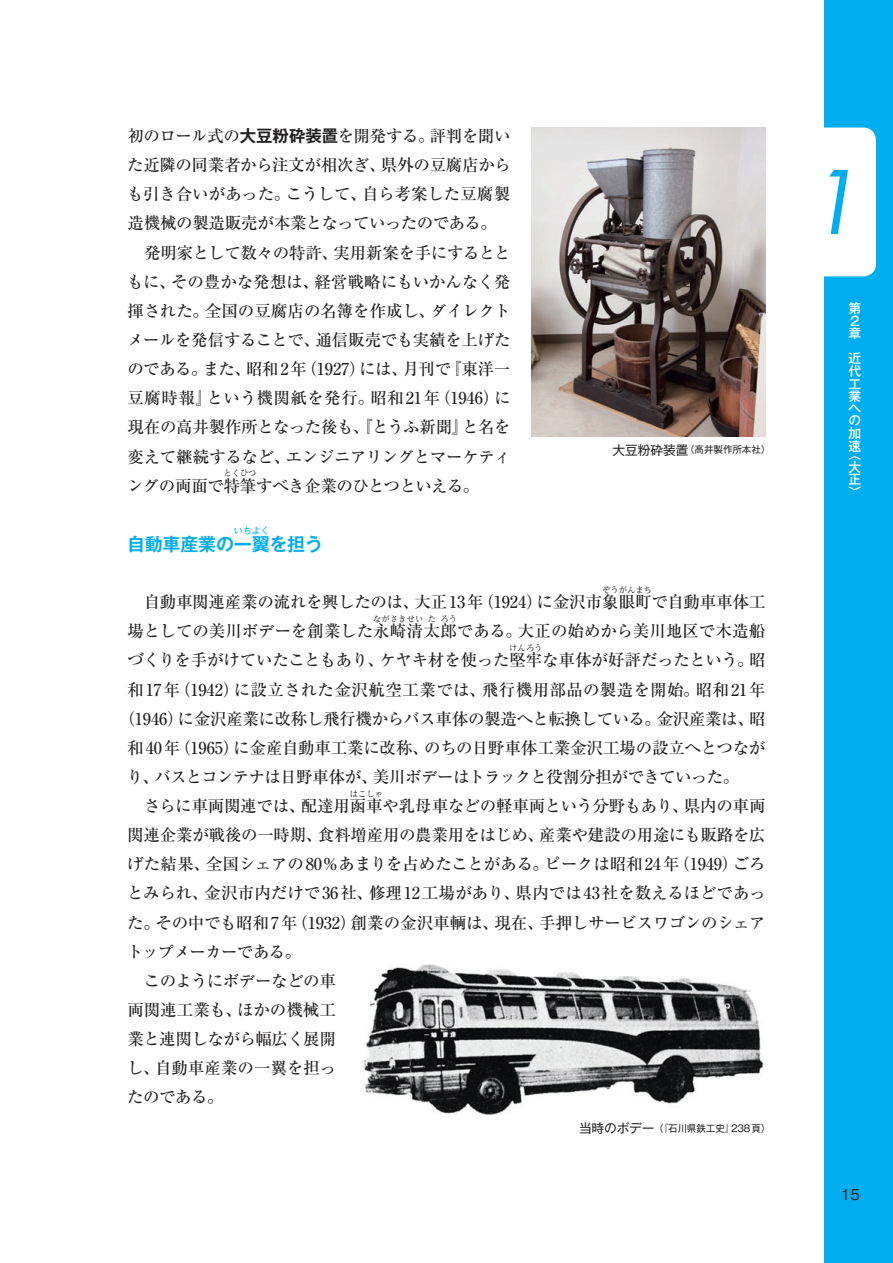
<style>
.page{position:relative;width:893px;height:1263px;background:#fff}
.page>*{position:absolute;margin:0;border:0;box-sizing:border-box;transform-origin:0 0}
.t1{font:italic 85.05px "Futura";color:#00aeef}
.t2{font:700 18px "Gothic MB101 Pro De";letter-spacing:-.015em;color:#00aeef}
.t3{font:500 16.5px/29.1px "Ryumin Pro";letter-spacing:-.015em;color:#231f20}
.t4{font:500 16.5px "Ryumin Pro";letter-spacing:.025em;color:#231f20}
.t5{font:500 16.5px "Ryumin Pro";letter-spacing:-.035em;color:#231f20}
.t6{font:500 14.85px "Gothic BBB Pro";color:#231f20}
.t7{font:500 12.75px/12.5px "Gothic MB101 Pro";color:#fff;text-align:justify}
.t8{font:9.6px "Gothic MB101 Pro";letter-spacing:-.01em;color:#231f20}
.t9{font:700 9px "Gothic MB101 Pro De";color:#00aeef}
.t10{font:500 8.25px "Ryumin Pro";color:#231f20}
.s1{font-family:"Gothic MB101 Pro De";font-weight:700}
.s2{font-size:12.75px}
</style>
<div class="page">
<img style="left:531px;top:128px;width:234px;height:308px">
<img style="left:363px;top:964px;width:401px;height:151px">
<div style="left:825px;top:0;width:68px;height:1263px;background:#00aeef"></div>
<div style="left:804px;top:128px;width:72px;height:148px;background:#fff;border-radius:13px"></div>
<p class="t3" style="left:127px;top:120px;width:385px">初のロール式の<span class="s1">大豆粉砕装置</span>を開発する。評判を聞いた近隣の同業者から注文が相次ぎ、県外の豆腐店からも引き合いがあった。こうして、自ら考案した豆腐製造機械の製造販売が本業となっていったのである。　発明家として数々の特許、実用新案を手にするとともに、その豊かな発想は、経営戦略にもいかんなく発揮された。全国の豆腐店の名簿を作成し、ダイレクトメールを発信することで、通信販売でも実績を上げたのである。また、昭和2年（1927）には、月刊で『東洋一豆腐時報』という機関紙を発行。昭和21年（1946）に現在の高井製作所となった後も、『とうふ新聞』と名を変えて継続するなど、エンジニアリングとマーケティングの両面で特筆すべき企業のひとつといえる。</p>
<p class="t10" style="left:224px;top:467px;width:34px">とくひつ</p>
<p class="t9" style="left:234px;top:523px;width:38px">いちよく</p>
<p class="t2" style="left:127px;top:529px;width:197px">自動車産業の一翼を担う</p>
<p class="t8" style="left:613px;top:442px;width:159px"><span class="s2">大豆粉砕装置</span>（高井製作所本社）</p>
<p class="t10" style="left:602px;top:583px;width:51px">ぞうがんまち</p>
<p class="t3" style="left:128px;top:615px;width:639px">場としての美川ボデーを創業した永崎清太郎である。大正の始めから美川地区で木造船</p>
<p class="t3" style="left:128px;top:586px;width:639px">　自動車関連産業の流れを興したのは、大正13年（1924）に金沢市象眼町で自動車車体工</p>
<p class="t10" style="left:373px;top:612px;width:52px">ながさきせい</p>
<p class="t10" style="left:428px;top:612px;width:10px">た</p>
<p class="t10" style="left:440px;top:612px;width:18px">ろう</p>
<p class="t3" style="left:127px;top:644px;width:640px">づくりを手がけていたこともあり、ケヤキ材を使った堅牢な車体が好評だったという。昭</p>
<p class="t10" style="left:509px;top:641px;width:35px">けんろう</p>
<p class="t4" style="left:128px;top:676px;width:640px">和17年（1942）に設立された金沢航空工業では、飛行機用部品の製造を開始。昭和21年</p>
<p class="t3" style="left:119px;top:703px;width:648px">（1946）に金沢産業に改称し飛行機からバス車体の製造へと転換している。金沢産業は、昭</p>
<p class="t3" style="left:128px;top:732px;width:639px">和40年（1965）に金産自動車工業に改称、のちの日野車体工業金沢工場の設立へとつなが</p>
<p class="t5" style="left:127px;top:764px;width:614px">り、バスとコンテナは日野車体が、美川ボデーはトラックと役割分担ができていった。</p>
<p class="t3" style="left:128px;top:790px;width:639px">　さらに車両関連では、配達用函車や乳母車などの軽車両という分野もあり、県内の車両</p>
<p class="t10" style="left:350px;top:787px;width:35px">はこしゃ</p>
<p class="t3" style="left:127px;top:819px;width:640px">関連企業が戦後の一時期、食料増産用の農業用をはじめ、産業や建設の用途にも販路を広げた結果、全国シェアの80％あまりを占めたことがある。ピークは昭和24年（1949）ごろとみられ、金沢市内だけで36社、修理12工場があり、県内では43社を数えるほどであった。その中でも昭和7年（1932）創業の金沢車輌は、現在、手押しサービスワゴンのシェアトップメーカーである。<br>　このようにボデーなどの車<br>両関連工業も、ほかの機械工<br>業と連関しながら幅広く展開<br>し、自動車産業の一翼を担っ<br>たのである。</p>
<p class="t8" style="left:579px;top:1120px;width:193px"><span class="s2">当時のボデー</span>（『石川県鉄工史』238頁）</p>
<h1 class="t1" style="left:807px;top:144px;width:54px">1</h1>
<p class="t7" style="left:848px;top:300px;width:14px;text-align:left">第<br>２章</p>
<p class="t7" style="left:848px;top:351px;width:14px">近代工業への加速</p>
<p class="t7" style="left:848px;top:446px;width:14px">〈大正〉</p>
<p class="t6" style="left:841px;top:1182px;width:20px">15</p>
</div>
